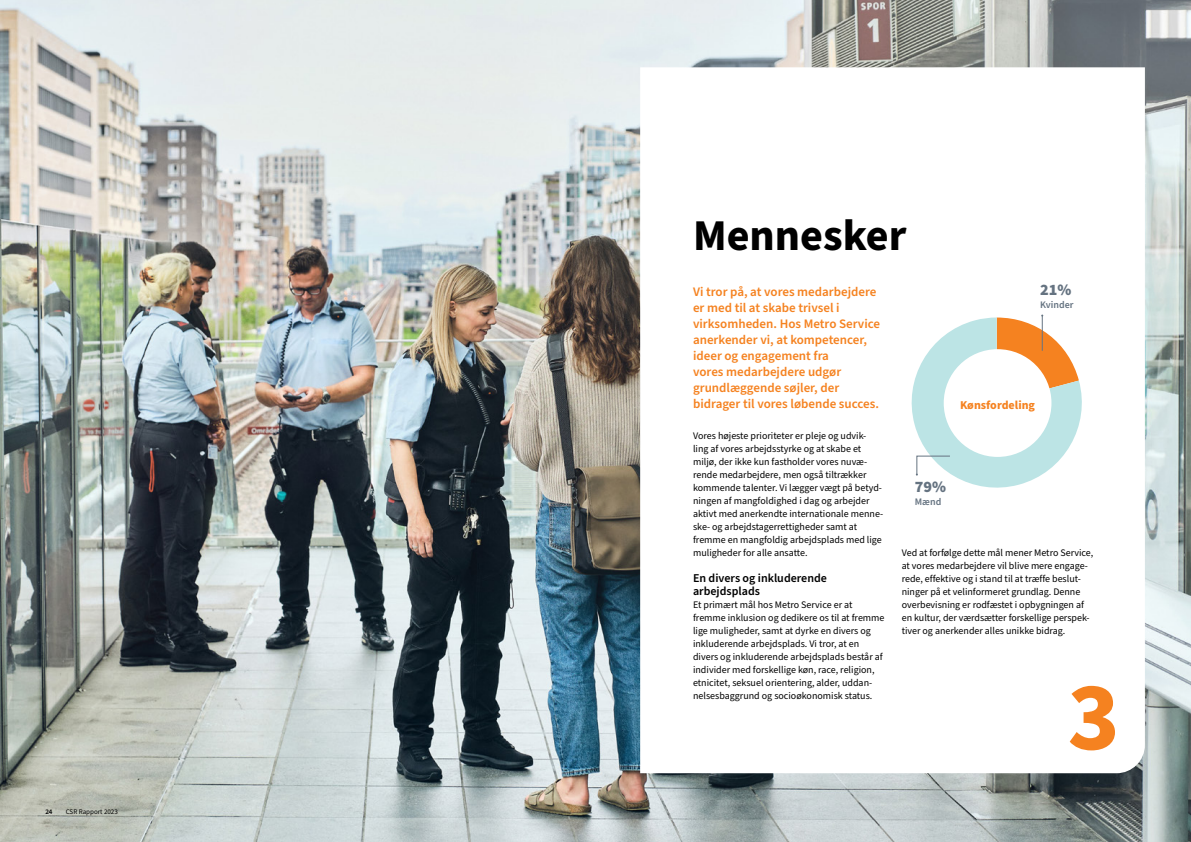
<style>
.page{position:relative;width:1191px;height:842px;background:#fff}
.page>*{position:absolute;margin:0;border:0;box-sizing:border-box;transform-origin:0 0}
.t1{font:700 98px "Source Sans Pro";color:#f58220}
.t2{font:700 44px "Source Sans Pro";color:#000}
.t3{font:900 16px "Source Sans Pro";color:#657381}
.t4{font:600 13px/16px "Source Sans Pro";color:#f58220}
.t5{font:600 12px/13px "Source Sans Pro";color:#000}
.t6{font:700 12px "Source Sans Pro";color:#f58220}
.t7{font:10px/13px "Source Sans Pro";color:#000}
.t8{font:600 10px "Source Sans Pro";color:#657381}
.t9{font:7px "Source Sans Pro";color:#000}
.t10{font:600 7px "Source Sans Pro";color:#000}
</style>
<div class="page">
<img style="left:0;top:0;width:1191px;height:842px">
<svg style="left:640px;top:67px;width:504px;height:706px"></svg>
<svg style="left:902px;top:315px;width:189px;height:182px"></svg>
<p class="t10" style="left:45px;top:807px;width:9px">24</p>
<p class="t9" style="left:66px;top:807px;width:54px">CSR Rapport 2023</p>
<h2 class="t2" style="left:693px;top:205px;width:215px">Mennesker</h2>
<p class="t4" style="left:693px;top:284px;width:188px">Vi tror på, at vores medarbejdere er med til at skabe trivsel i virksomheden. Hos Metro Service anerkender vi, at kompetencer, ideer og engagement fra<br>vores medarbejdere udgør grundlæggende søjler, der bidrager til vores løbende succes.</p>
<h3 class="t3" style="left:1040px;top:279px;width:33px">21%</h3>
<p class="t8" style="left:1040px;top:298px;width:35px">Kvinder</p>
<p class="t6" style="left:960px;top:396px;width:76px">Kønsfordeling</p>
<p class="t7" style="left:693px;top:430px;width:192px">Vores højeste prioriteter er pleje og udvik&shy;ling af vores arbejdsstyrke og at skabe et miljø, der ikke kun fastholder vores nuvæ&shy;rende medarbejdere, men også tiltrækker kommende talenter. Vi lægger vægt på betyd&shy;ningen af mangfoldighed i dag og arbejder aktivt med anerkendte internationale menne&shy;ske- og arbejdstagerrettigheder samt at fremme en mangfoldig arbejdsplads med lige muligheder for alle ansatte.</p>
<p class="t5" style="left:693px;top:572px;width:135px">En divers og inkluderende arbejdsplads</p>
<p class="t7" style="left:693px;top:599px;width:193px">Et primært mål hos Metro Service er at fremme inklusion og dedikere os til at fremme lige muligheder, samt at dyrke en divers og inkluderende arbejdsplads. Vi tror, at en divers og inkluderende arbejdsplads består af individer med forskellige køn, race, religion, etnicitet, seksuel orientering, alder, uddan&shy;nelsesbaggrund og socioøkonomisk status.</p>
<h3 class="t3" style="left:915px;top:476px;width:33px">79%</h3>
<p class="t8" style="left:915px;top:495px;width:28px">Mænd</p>
<p class="t7" style="left:901px;top:547px;width:193px">Ved at forfølge dette mål mener Metro Service, at vores medarbejdere vil blive mere engage&shy;rede, effektive og i stand til at træffe beslut&shy;ninger på et velinformeret grundlag. Denne overbevisning er rodfæstet i opbygningen af en kultur, der værdsætter forskellige perspek&shy;tiver og anerkender alles unikke bidrag.</p>
<h1 class="t1" style="left:1067px;top:650px;width:54px">3</h1>
</div>
